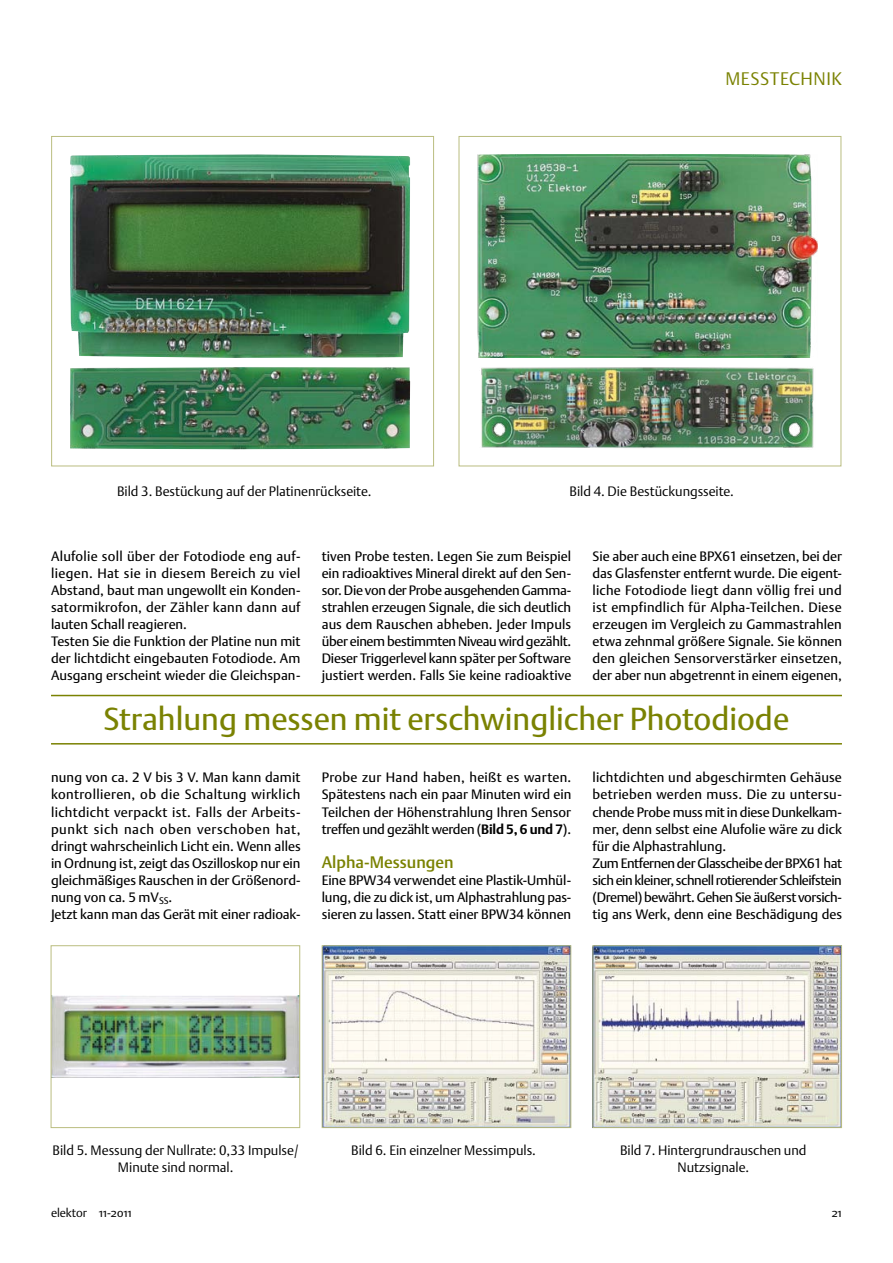
<style>
.page{position:relative;width:893px;height:1263px;background:#fff}
.page>*{position:absolute;margin:0;border:0;box-sizing:border-box;transform-origin:0 0}
.t1{font:31.5px "DTL Argo ST";color:#7a8202}
.t2{font:18px "DTL Argo ST Light";letter-spacing:.03em;color:#7a8202}
.t3{font:16.5px "DTL Argo ST Medium";color:#7a8202}
.t4{font:13.5px/17px "DTL Argo T";color:#000;text-align:justify}
.t5{font:13.5px/16.2px "DTL Argo T Light";color:#000;text-align:center}
.t6{font:12px "DTL Argo ST Light";color:#000}
.s1{font-weight:700}
</style>
<div class="page">
<hr style="left:51px;top:695px;width:791px;height:1px;background:#7a8202">
<hr style="left:51px;top:743px;width:791px;height:1px;background:#7a8202">
<div style="left:51px;top:136px;width:383px;height:330px;border:1px solid #babd80"></div>
<img style="left:324px;top:947px;width:245px;height:179px">
<div style="left:322px;top:945px;width:249px;height:183px;border:1px solid #babd80"></div>
<img style="left:53px;top:995px;width:245px;height:83px">
<div style="left:51px;top:945px;width:249px;height:183px;border:1px solid #babd80"></div>
<img style="left:594px;top:947px;width:246px;height:179px">
<div style="left:592px;top:945px;width:250px;height:183px;border:1px solid #babd80"></div>
<img style="left:70px;top:154px;width:340px;height:204px">
<img style="left:477px;top:154px;width:341px;height:204px">
<img style="left:70px;top:367px;width:340px;height:82px">
<img style="left:481px;top:367px;width:333px;height:81px">
<h2 class="t2" style="left:725px;top:68px;width:118px">MESSTECHNIK</h2>
<p class="t5" style="left:117px;top:483px;width:256px">Bild 3. Bestückung auf der Platinenrückseite.</p>
<p class="t5" style="left:569px;top:483px;width:166px">Bild 4. Die Bestückungsseite.</p>
<p class="t4" style="left:51px;top:548px;width:251px;text-align:left">Alufolie soll über der Fotodiode eng auf&shy;liegen. Hat sie in diesem Bereich zu viel Abstand, baut man ungewollt ein Konden&shy;satormikrofon, der Zähler kann dann auf lauten Schall reagieren.<br>Testen Sie die Funktion der Platine nun mit der lichtdicht eingebauten Fotodiode. Am Ausgang erscheint wieder die Gleichspan-</p>
<p class="t4" style="left:322px;top:548px;width:251px">tiven Probe testen. Legen Sie zum Beispiel ein radioaktives Mineral direkt auf den Sen&shy;sor. Die von der Probe ausgehenden Gamma&shy;strahlen erzeugen Signale, die sich deutlich aus dem Rauschen abheben. Jeder Impuls über einem bestimmten Niveau wird gezählt.<br>Dieser Triggerlevel kann später per Software justiert werden. Falls Sie keine radioaktive</p>
<p class="t4" style="left:592px;top:548px;width:251px">Sie aber auch eine BPX61 einsetzen, bei der das Glasfenster entfernt wurde. Die eigent&shy;liche Fotodiode liegt dann völlig frei und ist empfindlich für Alpha-Teilchen. Diese erzeugen im Vergleich zu Gammastrahlen etwa zehnmal größere Signale. Sie können den gleichen Sensorverstärker einsetzen, der aber nun abgetrennt in einem eigenen,</p>
<h1 class="t1" style="left:104px;top:700px;width:687px">Strahlung messen mit erschwinglicher Photodiode</h1>
<p class="t4" style="left:51px;top:769px;width:251px;text-align:left">nung von ca. 2 V bis 3 V. Man kann damit kontrollieren, ob die Schaltung wirklich lichtdicht verpackt ist. Falls der Arbeits&shy;punkt sich nach oben verschoben hat, dringt wahrscheinlich Licht ein. Wenn alles in Ordnung ist, zeigt das Oszilloskop nur ein gleichmäßiges Rauschen in der Größenord&shy;nung von ca. 5 mV<sub>SS</sub>.<br>Jetzt kann man das Gerät mit einer radioak-</p>
<p class="t4" style="left:322px;top:769px;width:251px">Probe zur Hand haben, heißt es warten.<br>Spätestens nach ein paar Minuten wird ein Teilchen der Höhenstrahlung Ihren Sensor treffen und gezählt werden (<span class="s1">Bild 5, 6 und 7</span>).</p>
<p class="t3" style="left:322px;top:852px;width:133px">Alpha-Messungen</p>
<p class="t4" style="left:322px;top:871px;width:251px">Eine BPW34 verwendet eine Plastik-Umhül&shy;lung, die zu dick ist, um Alphastrahlung pas&shy;sieren zu lassen. Statt einer BPW34 können</p>
<p class="t4" style="left:592px;top:769px;width:251px;text-align:left">lichtdichten und abgeschirmten Gehäuse betrieben werden muss. Die zu untersu&shy;chende Probe muss mit in diese Dunkelkam&shy;mer, denn selbst eine Alufolie wäre zu dick für die Alphastrahlung.<br>Zum Entfernen der Glasscheibe der BPX61 hat sich ein kleiner, schnell rotierender Schleifstein (Dremel) bewährt. Gehen Sie äußerst vorsich&shy;tig ans Werk, denn eine Beschädigung des</p>
<p class="t5" style="left:53px;top:1142px;width:248px">Bild 5. Messung der Nullrate: 0,33 Impulse/<br>Minute sind normal.</p>
<p class="t5" style="left:351px;top:1142px;width:186px">Bild 6. Ein einzelner Messimpuls.</p>
<p class="t5" style="left:620px;top:1142px;width:188px">Bild 7. Hintergrundrauschen und<br>Nutzsignale.</p>
<p class="t6" style="left:51px;top:1205px;width:82px">ELEKTOR 11-2011</p>
<p class="t6" style="left:832px;top:1205px;width:12px">21</p>
</div>
